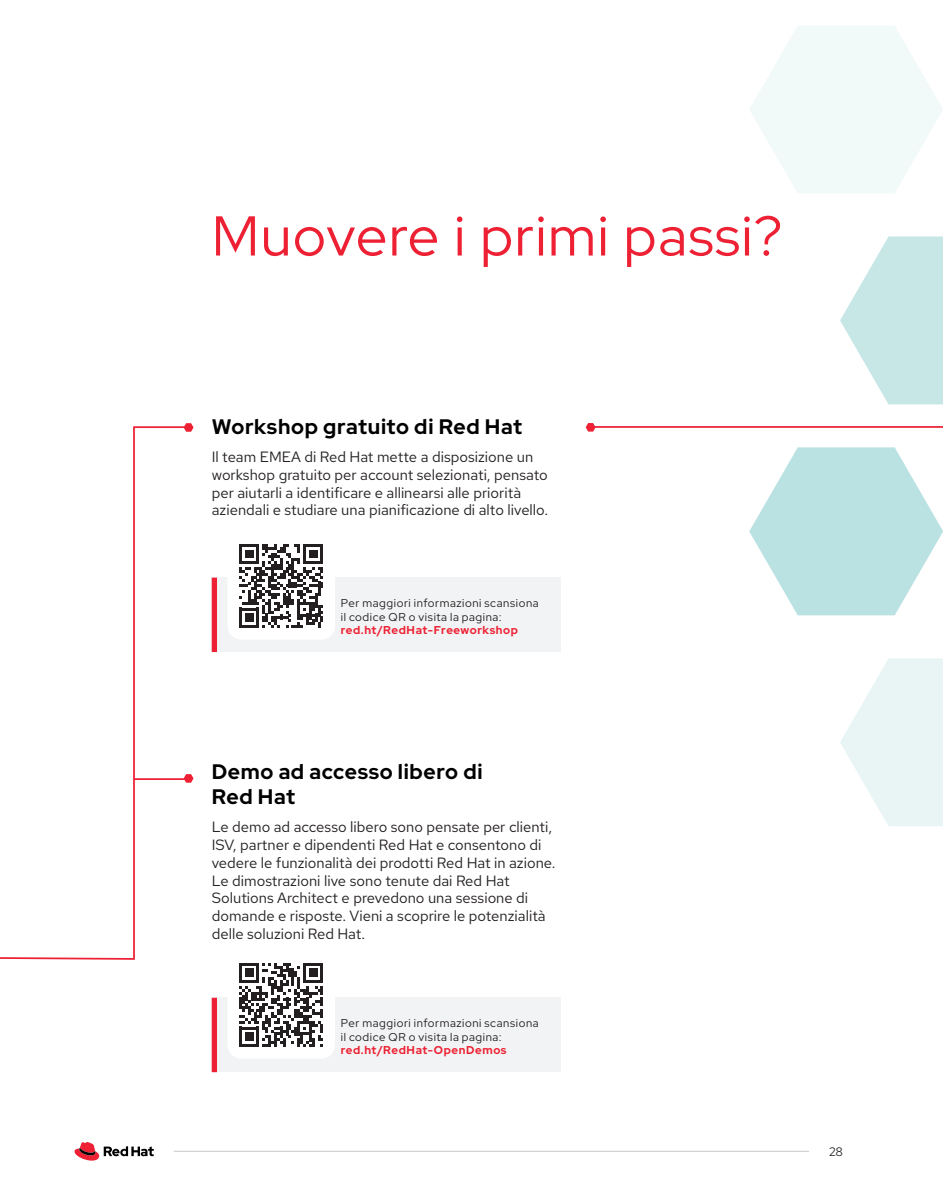
<style>
.page{position:relative;width:943px;height:1191px;background:#fff}
.page>*{position:absolute;margin:0;border:0;box-sizing:border-box;transform-origin:0 0}
.Headline_-_1{font:56px "Red Hat Display";letter-spacing:.025em;color:#ed2133}
.Headline_-_3{font:700 21px/25.2px "Red Hat Display";letter-spacing:.03em;color:#000001}
.Copy{font:14.88px/17.8px "Red Hat Text";color:#231f20}
.t1{font:12.25px "Red Hat Text";color:#231f20}
.Headline-4{font:11.38px/13.7px "Red Hat Display";letter-spacing:.055em;color:#231f20}
.s1{font-weight:700;color:#ed2133}
</style>
<div class="page">
<svg style="left:750px;top:26px;width:193px;height:167px"></svg>
<svg style="left:840px;top:658px;width:103px;height:168px"></svg>
<svg style="left:840px;top:236px;width:103px;height:168px"></svg>
<svg style="left:749px;top:447px;width:194px;height:168px"></svg>
<svg style="left:189px;top:774px;width:4px;height:8px"></svg>
<svg style="left:185px;top:423px;width:8px;height:9px"></svg>
<svg style="left:0;top:425px;width:189px;height:535px"></svg>
<hr style="left:134px;top:778px;width:55px;height:2px;background:#ed2133">
<svg style="left:585px;top:423px;width:10px;height:8px"></svg>
<hr style="left:594px;top:426px;width:349px;height:2px;background:#ed2133">
<hr style="left:174px;top:1150px;width:635px;height:1px;background:#c7c8ca">
<svg style="left:74px;top:1142px;width:80px;height:18px"></svg>
<div style="left:212px;top:997px;width:349px;height:75px;background:#f2f3f4"></div>
<div style="left:227px;top:951px;width:108px;height:107px;background:#fff;border-radius:14px"></div>
<svg style="left:239px;top:963px;width:84px;height:84px"></svg>
<div style="left:212px;top:997px;width:5px;height:75px;background:#ed2133"></div>
<div style="left:212px;top:577px;width:349px;height:75px;background:#f2f3f4"></div>
<div style="left:227px;top:532px;width:108px;height:108px;background:#fff;border-radius:14px"></div>
<svg style="left:239px;top:544px;width:84px;height:84px"></svg>
<div style="left:212px;top:577px;width:5px;height:75px;background:#ed2133"></div>
<p class="Headline_-_1" style="left:212px;top:199px;width:572px">Muovere i primi passi?</p>
<p class="Headline_-_3" style="left:212px;top:414px;width:312px">Workshop gratuito di Red Hat</p>
<p class="Copy" style="left:212px;top:447px;width:338px">Il team EMEA di Red Hat mette a disposizione un workshop gratuito per account selezionati, pensato per aiutarli a identificare e allinearsi alle priorità aziendali e studiare una pianificazione di alto livello.</p>
<p class="Headline-4" style="left:341px;top:596px;width:199px">Per maggiori informazioni scansiona il codice QR o visita la pagina: <span class="s1">red.ht/RedHat-Freeworkshop</span></p>
<p class="Headline_-_3" style="left:212px;top:759px;width:272px">Demo ad accesso libero di<br>Red Hat</p>
<p class="Copy" style="left:212px;top:817px;width:345px">Le demo ad accesso libero sono pensate per clienti, ISV, partner e dipendenti Red Hat e consentono di vedere le funzionalità dei prodotti Red Hat in azione.<br>Le dimostrazioni live sono tenute dai Red Hat Solutions Architect e prevedono una sessione di domande e risposte. Vieni a scoprire le potenzialità delle soluzioni Red Hat.</p>
<p class="Headline-4" style="left:341px;top:1016px;width:199px">Per maggiori informazioni scansiona il codice QR o visita la pagina: <span class="s1">red.ht/RedHat-OpenDemos</span></p>
<p class="t1" style="left:829px;top:1144px;width:16px">28</p>
</div>
